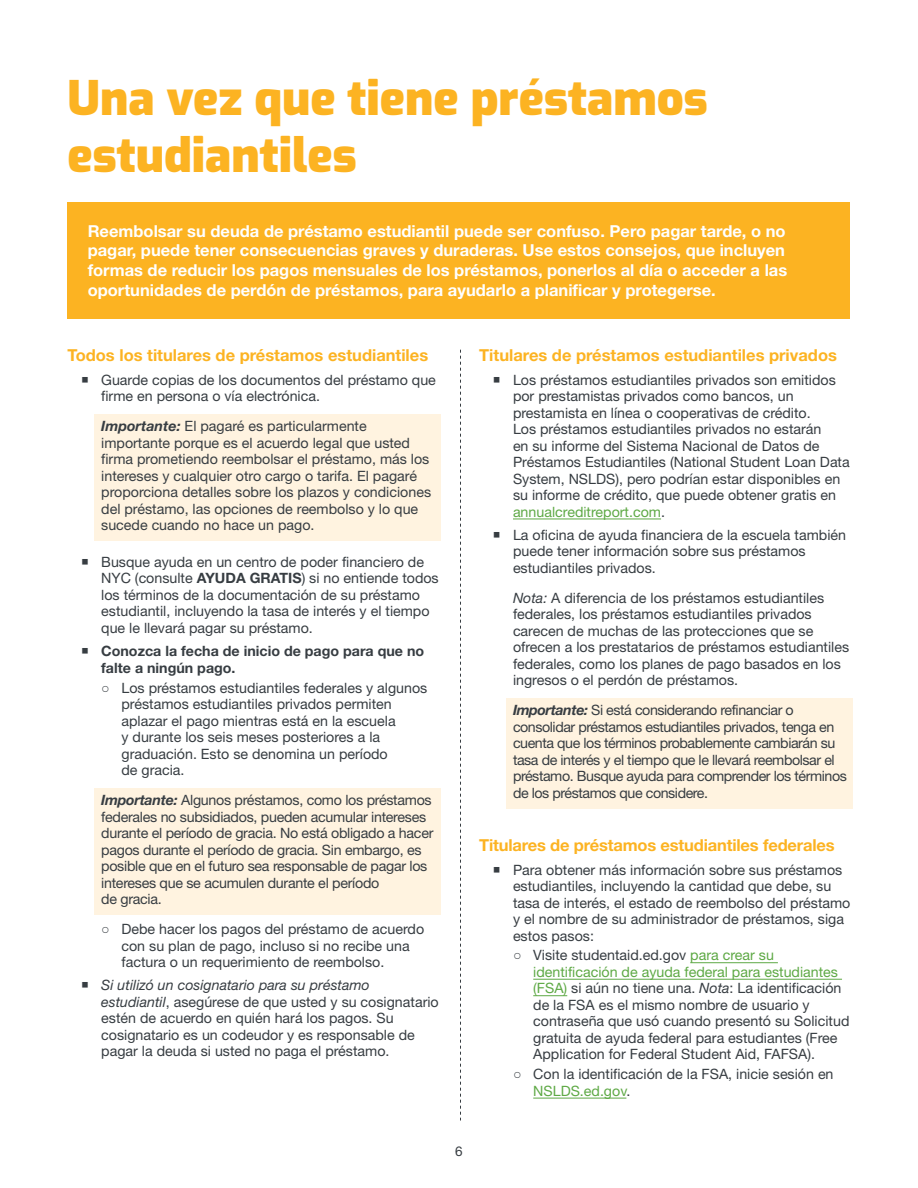
<style>
.page{position:relative;width:918px;height:1188px;background:#fff}
.page>*{position:absolute;margin:0;border:0;box-sizing:border-box;transform-origin:0 0}
.t1{font:900 47.25px/56.7px "Exo";color:#fcb322}
.t2{font:700 16.5px/19.6px "Helvetica Neue LT Std";color:#fff}
.t3{font:700 16.5px "Helvetica Neue LT Std";color:#fcb322}
.t4{font:14.25px/16.5px "Helvetica Neue LT Std";color:#373d42}
.t5{font:14.25px/16.5px "Helvetica Neue LT Std";letter-spacing:-.02em;color:#373d42}
.t6{font:14.25px/16.5px "Helvetica Neue LT Std";letter-spacing:-.03em;color:#373d42}
.t7{font:700 14.25px/16.5px "Helvetica Neue LT Std";color:#373d42}
.t8{font:13.5px "Helvetica Neue LT Std";color:#373d42}
.s1{font-weight:700;font-style:italic}
.s2{font-weight:700}
.s3{font-family:"Arial"}
.s4{font-style:italic}
.s5{color:#5ea945}
</style>
<div class="page">
<div style="left:68px;top:202px;width:782px;height:117px;background:#fcb322"></div>
<div style="left:94px;top:414px;width:347px;height:127px;background:#fff3e0"></div>
<div style="left:94px;top:788px;width:347px;height:127px;background:#fff3e0"></div>
<hr style="left:513px;top:519px;width:148px;height:1px;background:#5ea945">
<div style="left:506px;top:699px;width:347px;height:110px;background:#fff3e0"></div>
<hr style="left:690px;top:962px;width:88px;height:1px;background:#5ea945">
<hr style="left:533px;top:979px;width:309px;height:1px;background:#5ea945">
<hr style="left:533px;top:995px;width:34px;height:1px;background:#5ea945">
<hr style="left:533px;top:1098px;width:93px;height:1px;background:#5ea945">
<svg style="left:460px;top:350px;width:1px;height:770px"></svg>
<h1 class="t1" style="left:68px;top:66px;width:642px">Una vez que tiene préstamos estudiantiles</h1>
<p class="t2" style="left:88px;top:221px;width:701px">Reembolsar su deuda de préstamo estudiantil puede ser confuso. Pero pagar tarde, o no pagar, puede tener consecuencias graves y duraderas. Use estos consejos, que incluyen formas de reducir los pagos mensuales de los préstamos, ponerlos al día o acceder a las oportunidades de perdón de préstamos, para ayudarlo a planificar y protegerse.</p>
<p class="t3" style="left:68px;top:345px;width:362px">Todos los titulares de préstamos estudiantiles</p>
<p class="t4" style="left:101px;top:371px;width:336px">Guarde copias de los documentos del préstamo que firme en persona o vía electrónica.</p>
<p class="t4" style="left:101px;top:418px;width:331px"><span class="s1">Importante:</span> El pagaré es particularmente importante porque es el acuerdo legal que usted firma prometiendo reembolsar el préstamo, más los intereses y cualquier otro cargo o tarifa. El pagaré proporciona detalles sobre los plazos y condiciones del préstamo, las opciones de reembolso y lo que sucede cuando no hace un pago.</p>
<p class="t4" style="left:101px;top:553px;width:339px">Busque ayuda en un centro de poder financiero de NYC (consulte <span class="s2">AYUDA GRATIS</span>) si no entiende todos los términos de la documentación de su préstamo estudiantil, incluyendo la tasa de interés y el tiempo que le llevará pagar su préstamo.</p>
<p class="t7" style="left:101px;top:643px;width:324px">Conozca la fecha de inicio de pago para que no falte a ningún pago.</p>
<p class="t4" style="left:122px;top:679px;width:307px;text-indent:-20px"><span class="s3">○</span> Los préstamos estudiantiles federales y algunos préstamos estudiantiles privados permiten aplazar el pago mientras está en la escuela<br>y durante los seis meses posteriores a la graduación. Esto se denomina un período<br>de gracia.</p>
<p class="t5" style="left:101px;top:792px;width:334px"><span class="s1">Importante:</span> Algunos préstamos, como los préstamos federales no subsidiados, pueden acumular intereses durante el período de gracia. No está obligado a hacer pagos durante el período de gracia. Sin embargo, es posible que en el futuro sea responsable de pagar los intereses que se acumulen durante el período<br>de gracia.</p>
<p class="t4" style="left:122px;top:921px;width:304px;text-indent:-20px"><span class="s3">○</span> Debe hacer los pagos del préstamo de acuerdo con su plan de pago, incluso si no recibe una factura o un requerimiento de reembolso.</p>
<p class="t4" style="left:101px;top:977px;width:339px"><span class="s4">Si utilizó un cosignatario para su préstamo estudiantil</span>, asegúrese de que usted y su cosignatario estén de acuerdo en quién hará los pagos. Su cosignatario es un codeudor y es responsable de pagar la deuda si usted no paga el préstamo.</p>
<p class="t3" style="left:479px;top:345px;width:359px">Titulares de préstamos estudiantiles privados</p>
<p class="t4" style="left:513px;top:371px;width:338px">Los préstamos estudiantiles privados son emitidos por prestamistas privados como bancos, un prestamista en línea o cooperativas de crédito.<br>Los préstamos estudiantiles privados no estarán<br>en su informe del Sistema Nacional de Datos de Préstamos Estudiantiles (National Student Loan Data System, NSLDS), pero podrían estar disponibles en su informe de crédito, que puede obtener gratis en <span class="s5">annualcreditreport.com</span>.</p>
<p class="t4" style="left:513px;top:526px;width:335px">La oficina de ayuda financiera de la escuela también puede tener información sobre sus préstamos estudiantiles privados.</p>
<p class="t4" style="left:513px;top:589px;width:338px"><span class="s4">Nota:</span> A diferencia de los préstamos estudiantiles federales, los préstamos estudiantiles privados carecen de muchas de las protecciones que se ofrecen a los prestatarios de préstamos estudiantiles federales, como los planes de pago basados en los ingresos o el perdón de préstamos.</p>
<p class="t6" style="left:513px;top:702px;width:335px"><span class="s1">Importante:</span> Si está considerando refinanciar o consolidar préstamos estudiantiles privados, tenga en cuenta que los términos probablemente cambiarán su tasa de interés y el tiempo que le llevará reembolsar el préstamo. Busque ayuda para comprender los términos de los préstamos que considere.</p>
<p class="t3" style="left:479px;top:835px;width:357px">Titulares de préstamos estudiantiles federales</p>
<p class="t4" style="left:513px;top:861px;width:339px">Para obtener más información sobre sus préstamos estudiantiles, incluyendo la cantidad que debe, su tasa de interés, el estado de reembolso del préstamo y el nombre de su administrador de préstamos, siga estos pasos:</p>
<p class="t4" style="left:533px;top:947px;width:318px;text-indent:-20px"><span class="s3">○</span> Visite studentaid.ed.gov <span class="s5">para crear su identificación de ayuda federal para estudiantes (FSA)</span> si aún no tiene una. <span class="s4">Nota</span>: La identificación de la FSA es el mismo nombre de usuario y contraseña que usó cuando presentó su Solicitud gratuita de ayuda federal para estudiantes (Free Application for Federal Student Aid, FAFSA).</p>
<p class="t4" style="left:533px;top:1066px;width:302px;text-indent:-20px"><span class="s3">○</span> Con la identificación de la FSA, inicie sesión en<br><span class="s5">NSLDS.ed.gov</span>.</p>
<p class="t8" style="left:455px;top:1143px;width:9px">6</p>
</div>
